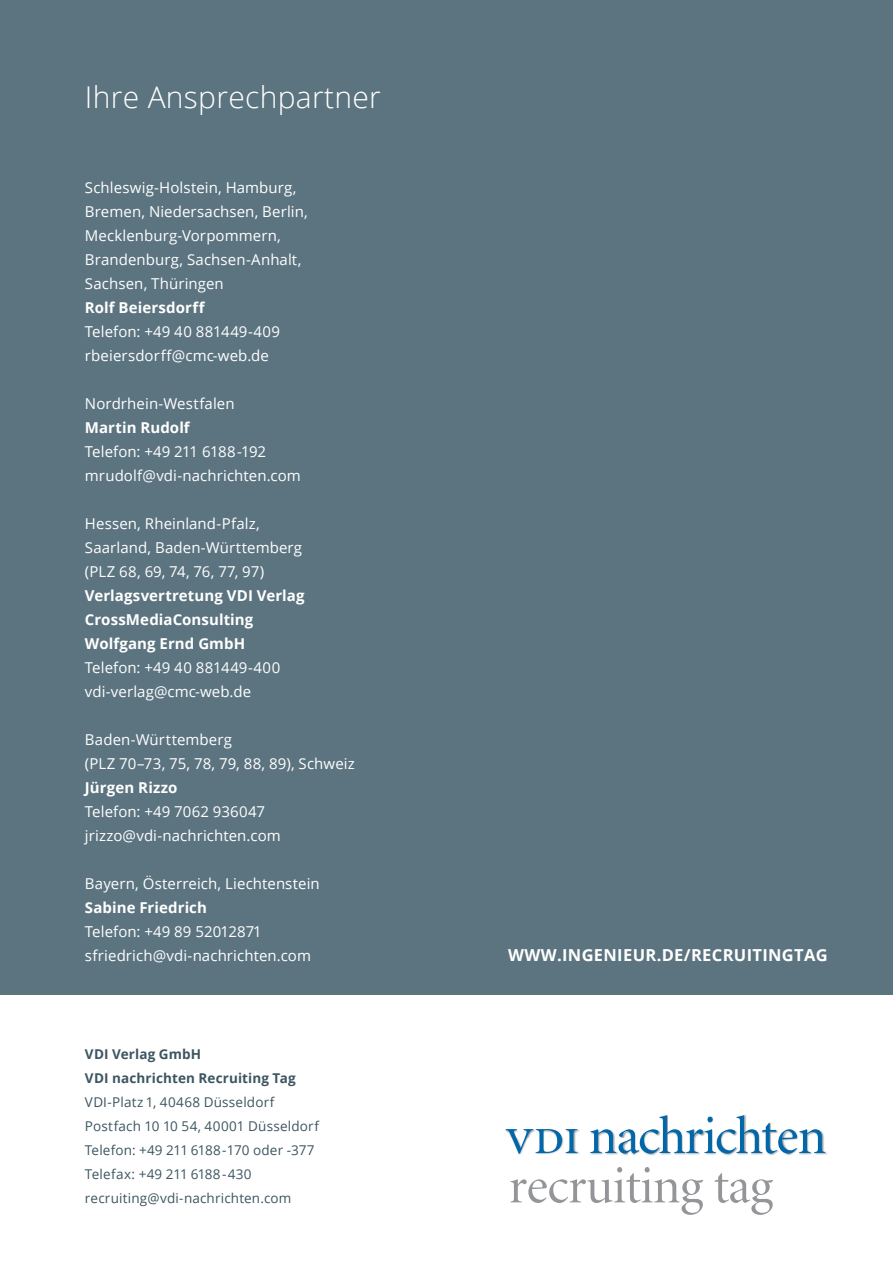
<style>
.page{position:relative;width:893px;height:1263px;background:#fff}
.page>*{position:absolute;margin:0;border:0;box-sizing:border-box;transform-origin:0 0}
.t1{font:300 30px "Open Sans";letter-spacing:.01em;color:#fff}
.t2{font:700 16.5px "Open Sans";letter-spacing:.02em;color:#fff}
.t3{font:15px/24px "Open Sans";letter-spacing:.005em;color:#fff}
.t4{font:13.5px/24px "Open Sans";letter-spacing:.01em;color:#3c5561}
.s1{font-weight:700}
</style>
<div class="page">
<svg style="left:714px;top:1173px;width:59px;height:42px"></svg>
<svg style="left:505px;top:1129px;width:72px;height:25px"></svg>
<svg style="left:510px;top:1167px;width:193px;height:48px"></svg>
<svg style="left:590px;top:1115px;width:235px;height:39px"></svg>
<div style="left:0;top:0;width:892px;height:995px;background:#5c7480"></div>
<p class="t1" style="left:85px;top:76px;width:297px">Ihre Ansprechpartner</p>
<p class="t3" style="left:85px;top:176px;width:224px">Schleswig-Holstein, Hamburg,<br>Bremen, Niedersachsen, Berlin,<br>Mecklenburg-Vorpommern,<br>Brandenburg, Sachsen-Anhalt,<br>Sachsen, Thüringen<br><span class="s1">Rolf Beiersdorff<br></span>Telefon: +49 40 881449-409 rbeiersdorff@cmc-web.de</p>
<p class="t3" style="left:85px;top:392px;width:217px">Nordrhein-Westfalen<br><span class="s1">Martin Rudolf<br></span>Telefon: +49 211 6188-192 mrudolf@vdi-nachrichten.com</p>
<p class="t3" style="left:85px;top:512px;width:221px">Hessen, Rheinland-Pfalz,<br>Saarland, Baden-Württemberg (PLZ 68, 69, 74, 76, 77, 97)<br><span class="s1">Verlagsvertretung VDI Verlag<br>CrossMediaConsulting<br>Wolfgang Ernd GmbH<br></span>Telefon: +49 40 881449-400 vdi-verlag@cmc-web.de</p>
<p class="t3" style="left:85px;top:728px;width:271px">Baden-Württemberg<br>(PLZ 70–73, 75, 78, 79, 88, 89), Schweiz<br><span class="s1">Jürgen Rizzo<br></span>Telefon: +49 7062 936047 jrizzo@vdi-nachrichten.com</p>
<p class="t3" style="left:85px;top:872px;width:236px">Bayern, Österreich, Liechtenstein<br><span class="s1">Sabine Friedrich<br></span>Telefon: +49 89 52012871 sfriedrich@vdi-nachrichten.com</p>
<p class="t4" style="left:85px;top:1041px;width:235px"><span class="s1">VDI Verlag GmbH<br>VDI nachrichten Recruiting Tag<br></span>VDI-Platz 1, 40468 Düsseldorf<br>Postfach 10 10 54, 40001 Düsseldorf<br>Telefon: +49 211 6188-170 oder -377<br>Telefax: +49 211 6188-430 recruiting@vdi-nachrichten.com</p>
<p class="t2" style="left:508px;top:944px;width:321px">WWW.INGENIEUR.DE/RECRUITINGTAG</p>
</div>
